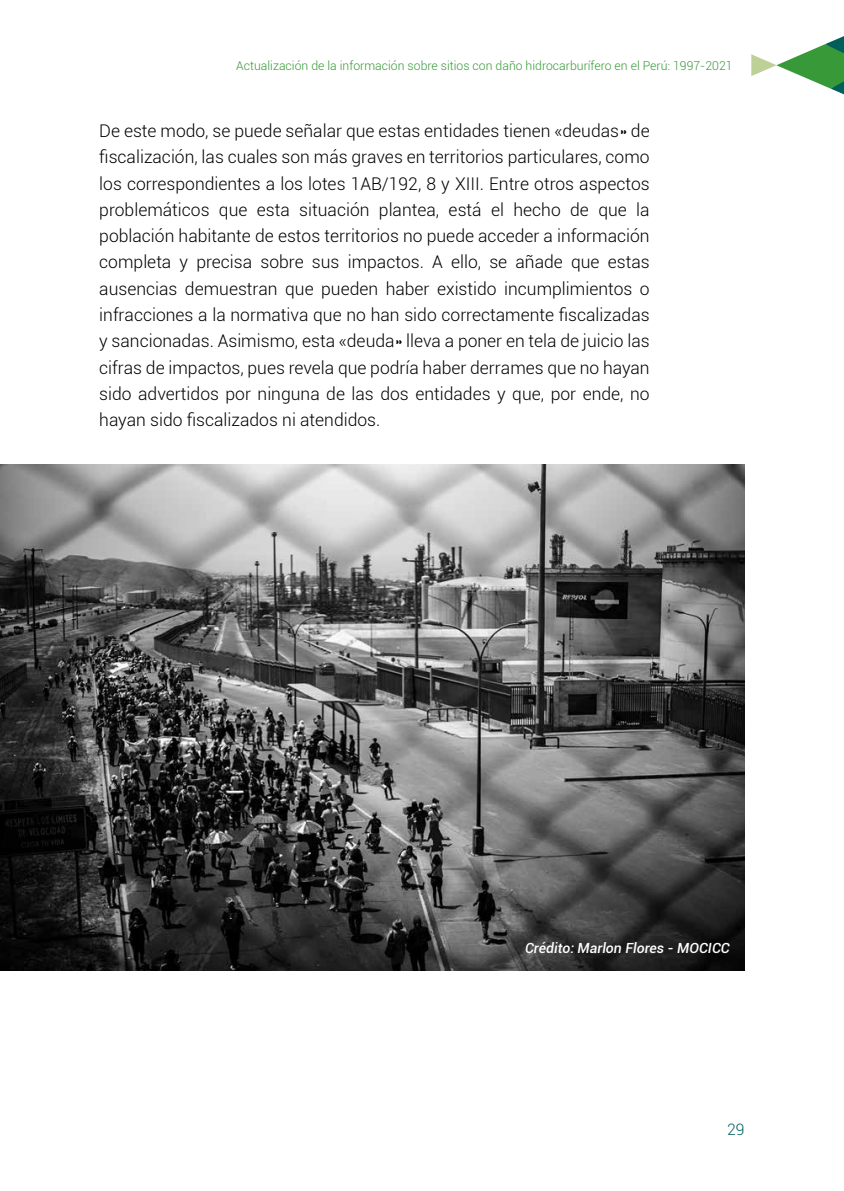
<style>
.page{position:relative;width:844px;height:1191px;background:#fff}
.page>*{position:absolute;margin:0;border:0;box-sizing:border-box;transform-origin:0 0}
.t1{font:300 17.5px/26.2px "Roboto";color:#000;text-align:justify}
.t2{font:300 15.75px "Roboto";color:#005f5b}
.t3{font:italic 500 14px "Roboto";color:#fff}
.t4{font:300 12.25px "Roboto";color:#379937}
</style>
<div class="page">
<svg style="left:751px;top:36px;width:92px;height:58px"></svg>
<img style="left:0;top:465px;width:744px;height:506px">
<p class="t4" style="left:236px;top:57px;width:497px">Actualización de la información sobre sitios con daño hidrocarburífero en el Perú: 1997-2021</p>
<p class="t1" style="left:99px;top:117px;width:551px">De este modo, se puede señalar que estas entidades tienen «deudas» de fiscalización, las cuales son más graves en territorios particulares, como los correspondientes a los lotes 1AB/192, 8 y XIII. Entre otros aspectos problemáticos que esta situación plantea, está el hecho de que la población habitante de estos territorios no puede acceder a información completa y precisa sobre sus impactos. A ello, se añade que estas ausencias demuestran que pueden haber existido incumplimientos o infracciones a la normativa que no han sido correctamente fiscalizadas y sancionadas. Asimismo, esta «deuda» lleva a poner en tela de juicio las cifras de impactos, pues revela que podría haber derrames que no hayan sido advertidos por ninguna de las dos entidades y que, por ende, no hayan sido fiscalizados ni atendidos.</p>
<p class="t3" style="left:525px;top:938px;width:206px">Crédito: Marlon Flores - MOCICC</p>
<p class="t2" style="left:727px;top:1118px;width:19px">29</p>
</div>
